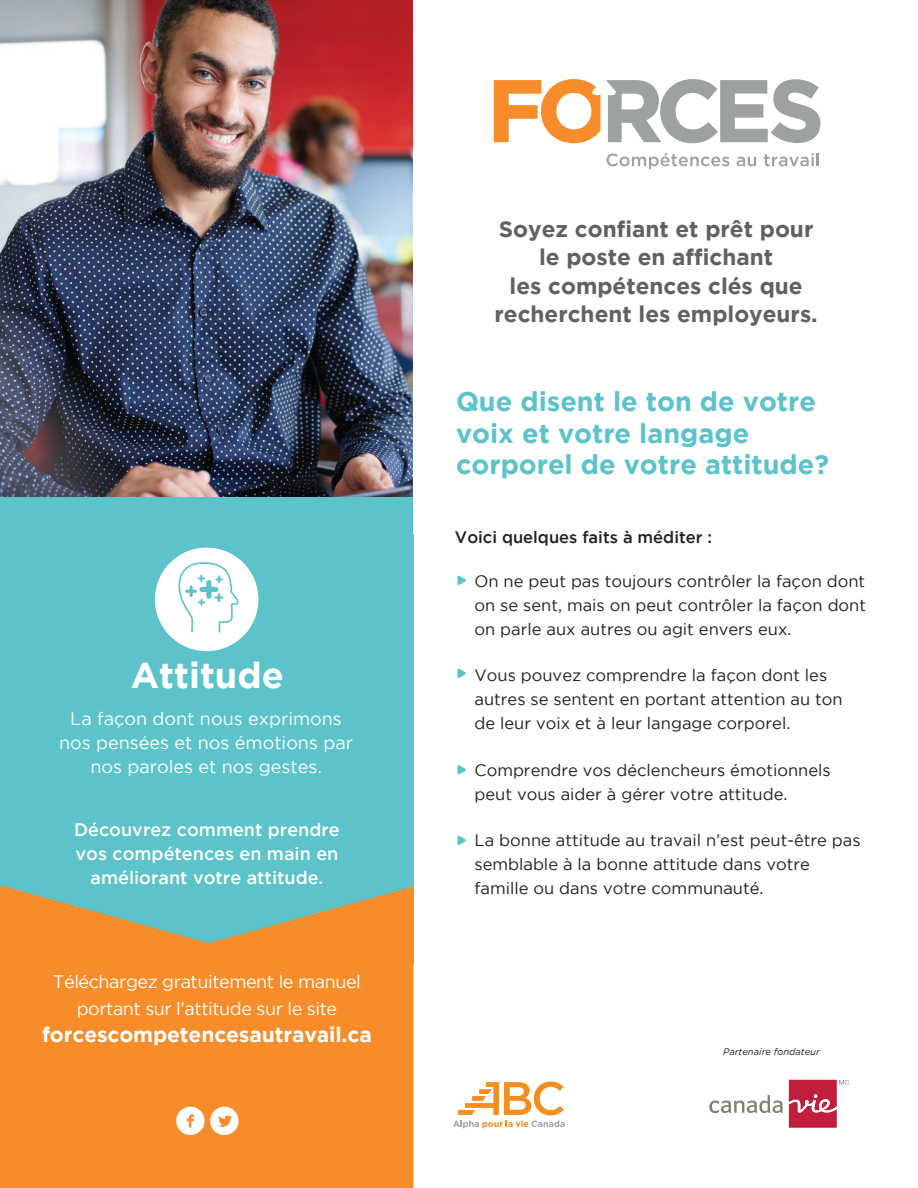
<style>
.page{position:relative;width:918px;height:1188px;background:#fff}
.page>*{position:absolute;margin:0;border:0;box-sizing:border-box;transform-origin:0 0}
.t1{font:40.2px "Socialico";color:#fff}
.t2{font:700 36px "Gotham";color:#fff}
.t3{font:700 27px/31.5px "Gotham";color:#5bc3c9}
.t4{font:700 22.5px/28.5px "Gotham";color:#606160;text-align:center}
.t5{font:700 21px "Gotham";letter-spacing:-.005em;color:#fff}
.t6{font:18px/24px "Gotham";color:#fff;text-align:center}
.t7{font:500 18px/24px "Gotham";color:#fff;text-align:center}
.t8{font:18px/27px "Gotham";letter-spacing:-.025em;color:#fff;text-align:center}
.t9{font:16.5px/24px "Gotham";color:#231f20}
.t10{font:500 16.5px "Gotham";color:#231f20}
.t11{font:italic 9.45px "Gotham";color:#231f20}
</style>
<div class="page">
<img style="left:0;top:0;width:413px;height:497px">
<div style="left:0;top:497px;width:413px;height:468px;background:#5bc3c9"></div>
<svg style="left:0;top:886px;width:413px;height:302px;fill:#f68c2a"></svg>
<svg style="left:457px;top:575px;width:9px;height:10px"></svg>
<svg style="left:457px;top:668px;width:9px;height:10px"></svg>
<svg style="left:457px;top:765px;width:9px;height:10px"></svg>
<svg style="left:457px;top:835px;width:9px;height:10px"></svg>
<svg style="left:607px;top:153px;width:122px;height:16px"></svg>
<svg style="left:737px;top:157px;width:19px;height:9px"></svg>
<svg style="left:764px;top:153px;width:55px;height:13px"></svg>
<svg style="left:607px;top:79px;width:213px;height:64px"></svg>
<svg style="left:494px;top:79px;width:107px;height:64px"></svg>
<svg style="left:453px;top:1082px;width:112px;height:46px"></svg>
<svg style="left:709px;top:1095px;width:74px;height:18px"></svg>
<svg style="left:789px;top:1080px;width:60px;height:48px"></svg>
<svg style="left:155px;top:548px;width:103px;height:103px"></svg>
<h2 class="t2" style="left:131px;top:655px;width:154px">Attitude</h2>
<p class="t6" style="left:59px;top:707px;width:295px">La façon dont nous exprimons nos pensées et nos émotions par nos paroles et nos gestes.</p>
<p class="t7" style="left:74px;top:817px;width:267px">Découvrez comment prendre vos compétences en main en améliorant votre attitude.</p>
<p class="t8" style="left:53px;top:968px;width:310px">Téléchargez gratuitement le manuel portant sur l’attitude sur le site</p>
<p class="t5" style="left:42px;top:1022px;width:331px">forcescompetencesautravail.ca</p>
<h1 class="t1" style="left:174px;top:1097px;width:68px">fl</h1>
<h3 class="t4" style="left:495px;top:214px;width:325px">Soyez confiant et prêt pour le poste en affichant<br>les compétences clés que recherchent les employeurs.</h3>
<h3 class="t3" style="left:456px;top:385px;width:375px">Que disent le ton de votre voix et votre langage corporel de votre attitude?</h3>
<p class="t10" style="left:455px;top:528px;width:259px">Voici quelques faits à méditer :</p>
<p class="t9" style="left:475px;top:569px;width:393px;text-align:justify">On ne peut pas toujours contrôler la façon dont on se sent, mais on peut contrôler la façon dont on parle aux autres ou agit envers eux.</p>
<p class="t9" style="left:475px;top:663px;width:370px">Vous pouvez comprendre la façon dont les autres se sentent en portant attention au ton de leur voix et à leur langage corporel.</p>
<p class="t9" style="left:475px;top:758px;width:358px">Comprendre vos déclencheurs émotionnels peut vous aider à gérer votre attitude.</p>
<p class="t9" style="left:475px;top:828px;width:388px">La bonne attitude au travail n’est peut-être pas semblable à la bonne attitude dans votre famille ou dans votre communauté.</p>
<p class="t11" style="left:723px;top:1047px;width:98px">Partenaire fondateur</p>
</div>
